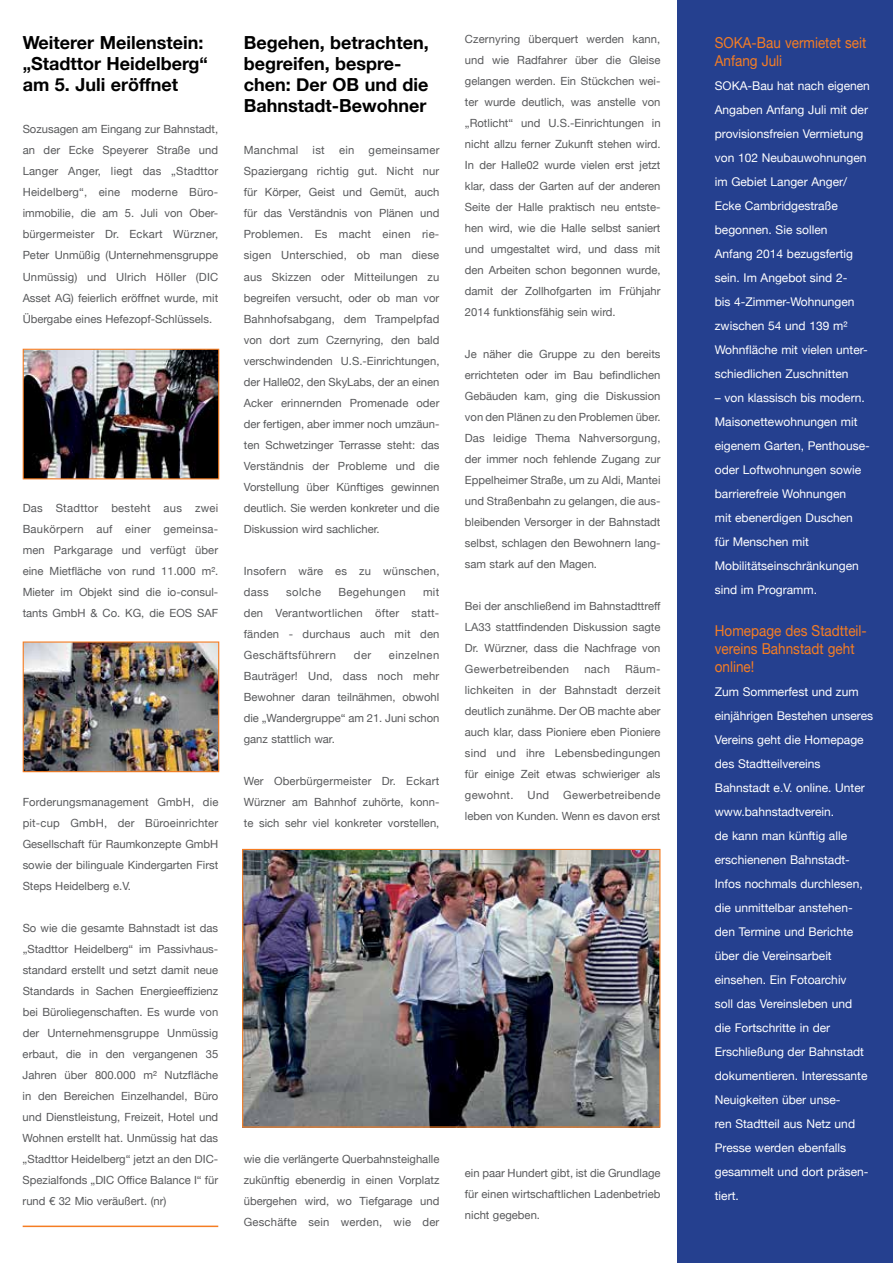
<style>
.page{position:relative;width:893px;height:1263px;background:#fff}
.page>*{position:absolute;margin:0;border:0;box-sizing:border-box;transform-origin:0 0}
.t1{font:700 18px/21px "Helvetica Neue";color:#000}
.t2{font:15px/18.1px "Helvetica Neue";color:#f57d23;scale:.9 1}
.t3{font:12px/24px "Helvetica Neue";color:#fff}
.t4{font:11.25px/21px "Helvetica Neue";color:#58595b;text-align:justify}
.t5{font:11.25px/21px "Helvetica Neue";letter-spacing:.02em;color:#58595b}
.t6{font:11.25px "Helvetica Neue";letter-spacing:.035em;color:#58595b}
.t7{font:11.25px "Helvetica Neue";letter-spacing:.025em;color:#58595b}
</style>
<div class="page">
<div style="left:677px;top:0;width:216px;height:1263px;background:#25408f"></div>
<img style="left:244px;top:851px;width:414px;height:274px">
<div style="left:242px;top:849px;width:418px;height:278px;border:1px solid #f57d23"></div>
<img style="left:25px;top:351px;width:192px;height:126px">
<div style="left:23px;top:349px;width:196px;height:130px;border:1px solid #f57d23"></div>
<img style="left:25px;top:643px;width:192px;height:127px">
<div style="left:23px;top:641px;width:196px;height:131px;border:1px solid #f57d23"></div>
<hr style="left:23px;top:1225px;width:195px;height:2px;background:#f57d23">
<h1 class="t1" style="left:23px;top:32px;width:187px">Weiterer Meilenstein: „Stadttor Heidelberg“ am 5. Juli eröffnet</h1>
<p class="t4" style="left:23px;top:119px;width:197px">Sozusagen am Eingang zur Bahnstadt, an der Ecke Speyerer Straße und Langer Anger, liegt das „Stadttor Heidelberg“, eine moderne Büro&shy;immobilie, die am 5. Juli von Ober&shy;bürgermeister Dr. Eckart Würzner, Peter Unmüßig (Unternehmensgruppe Unmüssig) und Ulrich Höller (DIC Asset AG) feierlich eröffnet wurde, mit Übergabe eines Hefezopf-Schlüssels.</p>
<p class="t4" style="left:23px;top:497px;width:197px">Das Stadttor besteht aus zwei Baukörpern auf einer gemeinsa&shy;men Parkgarage und verfügt über eine Mietfläche von rund 11.000 m².<br>Mieter im Objekt sind die io-consul&shy;tants GmbH &amp; Co. KG, die EOS SAF</p>
<p class="t4" style="left:23px;top:791px;width:197px">Forderungsmanagement GmbH, die pit-cup GmbH, der Büroeinrichter Gesellschaft für Raumkonzepte GmbH sowie der bilinguale Kindergarten First Steps Heidelberg e.V.</p>
<p class="t4" style="left:23px;top:917px;width:197px">So wie die gesamte Bahnstadt ist das „Stadttor Heidelberg“ im Passivhaus&shy;standard erstellt und setzt damit neue Standards in Sachen Energieeffizienz bei Büroliegenschaften. Es wurde von der Unternehmensgruppe Unmüssig erbaut, die in den vergangenen 35<br>Jahren über 800.000 m² Nutzfläche in den Bereichen Einzelhandel, Büro und Dienstleistung, Freizeit, Hotel und Wohnen erstellt hat. Unmüssig hat das „Stadttor Heidelberg“ jetzt an den DIC-Spezialfonds „DIC Office Balance I“ für rund € 32 Mio veräußert. (nr)</p>
<h1 class="t1" style="left:244px;top:32px;width:186px">Begehen, betrachten, begreifen, bespre&shy;chen: Der OB und die<br>Bahnstadt-Bewohner</h1>
<p class="t7" style="left:244px;top:144px;width:56px">Manchmal</p>
<p class="t4" style="left:313px;top:140px;width:14px">ist</p>
<p class="t4" style="left:339px;top:140px;width:17px">ein</p>
<p class="t4" style="left:244px;top:140px;width:197px;text-indent:125px">gemeinsamer Spaziergang richtig gut. Nicht nur für Körper, Geist und Gemüt, auch für das Verständnis von Plänen und Problemen. Es macht einen rie&shy;sigen Unterschied, ob man diese aus Skizzen oder Mitteilungen zu begreifen versucht, oder ob man vor Bahnhofsabgang, dem Trampelpfad von dort zum Czernyring, den bald verschwindenden U.S.-Einrichtungen, der Halle02, den SkyLabs, der an einen Acker erinnernden Promenade oder der fertigen, aber immer noch umzäun&shy;ten Schwetzinger Terrasse steht: das Verständnis der Probleme und die Vorstellung über Künftiges gewinnen deutlich. Sie werden konkreter und die Diskussion wird sachlicher.</p>
<p class="t5" style="left:244px;top:560px;width:197px">Insofern wäre es zu wünschen, dass</p>
<p class="t4" style="left:244px;top:581px;width:197px;text-indent:179px">mit den Verantwortlichen öfter statt&shy;fänden - durchaus auch mit den Geschäftsführern</p>
<p class="t4" style="left:286px;top:581px;width:36px">solche</p>
<p class="t6" style="left:338px;top:585px;width:69px">Begehungen</p>
<p class="t4" style="left:244px;top:644px;width:197px;text-indent:145px">einzelnen Bauträger! Und, dass noch mehr Bewohner daran teilnähmen, obwohl die „Wandergruppe“ am 21. Juni schon ganz stattlich war.</p>
<p class="t4" style="left:244px;top:770px;width:197px">Wer Oberbürgermeister Dr. Eckart Würzner am Bahnhof zuhörte, konn&shy;te sich sehr viel konkreter vorstellen,</p>
<p class="t4" style="left:354px;top:644px;width:19px">der</p>
<p class="t4" style="left:244px;top:1148px;width:197px">wie die verlängerte Querbahnsteighalle zukünftig ebenerdig in einen Vorplatz übergehen wird, wo Tiefgarage und Geschäfte sein werden, wie der</p>
<p class="t4" style="left:465px;top:28px;width:197px">Czernyring überquert werden kann, und wie Radfahrer über die Gleise gelangen werden. Ein Stückchen wei&shy;ter wurde deutlich, was anstelle von „Rotlicht“ und U.S.-Einrichtungen in nicht allzu ferner Zukunft stehen wird.<br>In der Halle02 wurde vielen erst jetzt klar, dass der Garten auf der anderen Seite der Halle praktisch neu entste&shy;hen wird, wie die Halle selbst saniert und umgestaltet wird, und dass mit den Arbeiten schon begonnen wurde, damit der Zollhofgarten im Frühjahr 2014 funktionsfähig sein wird.</p>
<p class="t4" style="left:465px;top:343px;width:197px">Je näher die Gruppe zu den bereits errichteten oder im Bau befindlichen Gebäuden kam, ging die Diskussion von den Plänen zu den Problemen über.<br>Das leidige Thema Nahversorgung, der immer noch fehlende Zugang zur Eppelheimer Straße, um zu Aldi, Mantei und Straßenbahn zu gelangen, die aus&shy;bleibenden Versorger in der Bahnstadt selbst, schlagen den Bewohnern lang&shy;sam stark auf den Magen.</p>
<p class="t4" style="left:465px;top:595px;width:197px">Bei der anschließend im Bahnstadttreff LA33 stattfindenden Diskussion sagte Dr. Würzner, dass die Nachfrage von Gewerbetreibenden</p>
<p class="t4" style="left:465px;top:658px;width:197px;text-indent:160px">Räum&shy;lichkeiten in der Bahnstadt derzeit deutlich zunähme. Der OB machte aber auch klar, dass Pioniere eben Pioniere sind und ihre Lebensbedingungen für einige Zeit etwas schwieriger als gewohnt. Und Gewerbetreibende leben von Kunden. Wenn es davon erst</p>
<p class="t4" style="left:584px;top:658px;width:27px">nach</p>
<p class="t4" style="left:465px;top:1162px;width:197px">ein paar Hundert gibt, ist die Grundlage für einen wirtschaftlichen Ladenbetrieb nicht gegeben.</p>
<h2 class="t2" style="left:715px;top:33px;width:170px">SOKA-Bau vermietet seit<br>Anfang Juli</h2>
<p class="t3" style="left:715px;top:73px;width:157px">SOKA-Bau hat nach eigenen<br>Angaben Anfang Juli mit der provisionsfreien Vermietung von 102 Neubauwohnungen im Gebiet Langer Anger/<br>Ecke Cambridgestraße begonnen. Sie sollen<br>Anfang 2014 bezugsfertig sein. Im Angebot sind 2-<br>bis 4-Zimmer-Wohnungen zwischen 54 und 139 m²<br>Wohnfläche mit vielen unter&shy;schiedlichen Zuschnitten</p>
<p class="t3" style="left:715px;top:385px;width:155px">– von klassisch bis modern.<br>Maisonettewohnungen mit eigenem Garten, Penthouse&shy;oder Loftwohnungen sowie barrierefreie Wohnungen<br>mit ebenerdigen Duschen für Menschen mit<br>Mobilitätseinschränkungen sind im Programm.</p>
<h2 class="t2" style="left:715px;top:621px;width:170px">Homepage des Stadtteil&shy;vereins Bahnstadt geht online!</h2>
<p class="t3" style="left:715px;top:680px;width:160px">Zum Sommerfest und zum einjährigen Bestehen unseres<br>Vereins geht die Homepage des Stadtteilvereins<br>Bahnstadt e.V. online. Unter www.bahnstadtverein.<br>de kann man künftig alle erschienenen Bahnstadt-<br>Infos nochmals durchlesen, die unmittelbar anstehen&shy;den Termine und Berichte über die Vereinsarbeit einsehen. Ein Fotoarchiv<br>soll das Vereinsleben und<br>die Fortschritte in der<br>Erschließung der Bahnstadt dokumentieren. Interessante<br>Neuigkeiten über unse-<br>ren Stadtteil aus Netz und<br>Presse werden ebenfalls gesammelt und dort präsen&shy;tiert.</p>
</div>
